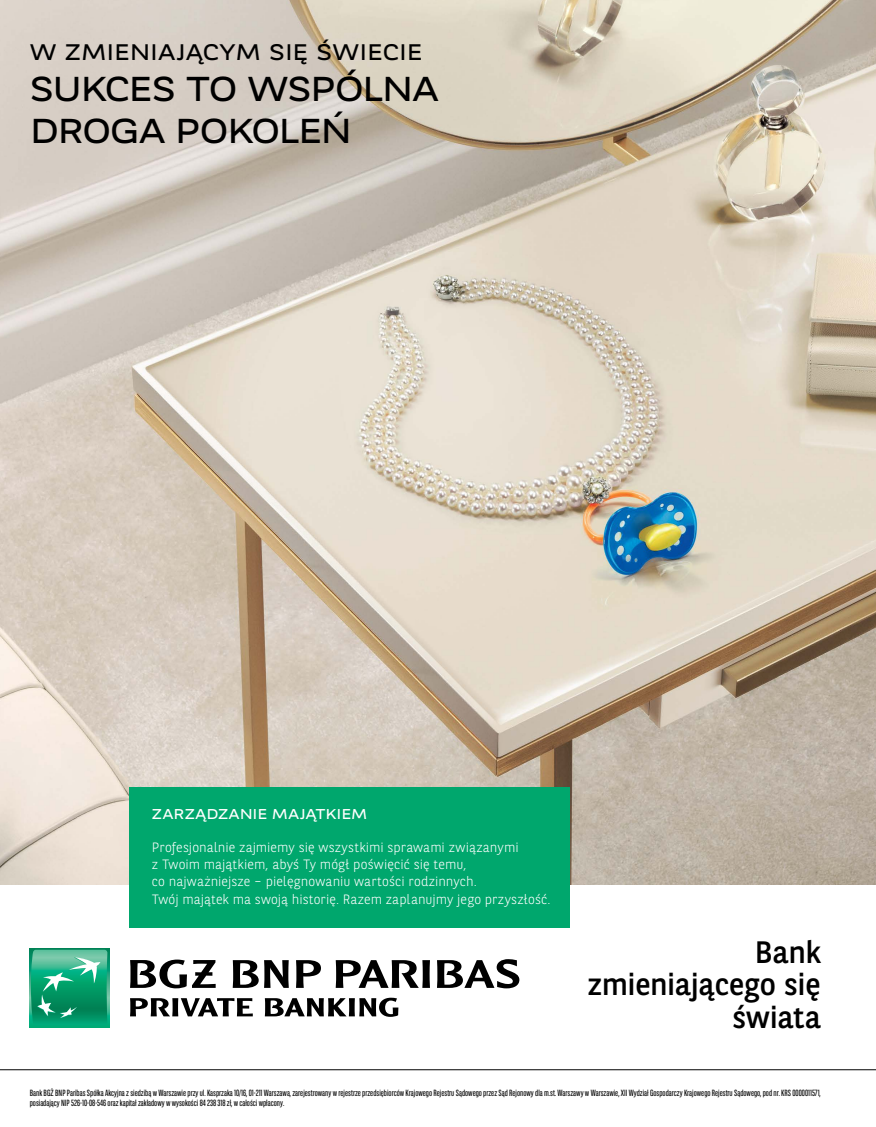
<style>
.page{position:relative;width:876px;height:1127px;background:#fff}
.page>*{position:absolute;margin:0;border:0;box-sizing:border-box;transform-origin:0 0}
.t1{font:34.5px/41.4px "BNPP Expanded Sans";letter-spacing:-.04em;color:#000}
.t2{font:30.9px/32.5px "BNPP Sans";letter-spacing:-.01em;color:#000;text-align:right}
.t3{font:22.5px "BNPP Expanded Sans";color:#000}
.t4{font:14.25px "BNPP Expanded Sans";letter-spacing:.015em;color:#fff}
.t5{font:300 13.5px/17.2px "BNPP Sans";letter-spacing:.005em;color:#fff}
.t6{font:9px/9.8px "BNPP Sans Condensed";color:#000}
</style>
<div class="page">
<img style="left:0;top:0;width:876px;height:884px">
<div style="left:130px;top:787px;width:440px;height:140px;background:#00a76d"></div>
<hr style="left:0;top:1069px;width:876px;height:1px;background:#000">
<svg style="left:233px;top:960px;width:56px;height:28px"></svg>
<svg style="left:296px;top:960px;width:25px;height:28px"></svg>
<svg style="left:336px;top:960px;width:94px;height:28px"></svg>
<svg style="left:437px;top:959px;width:82px;height:29px"></svg>
<svg style="left:130px;top:959px;width:86px;height:29px"></svg>
<svg style="left:130px;top:998px;width:268px;height:19px"></svg>
<svg style="left:29px;top:948px;width:80px;height:80px"></svg>
<svg style="left:31px;top:950px;width:76px;height:75px;background:#2dab82"></svg>
<h3 class="t3" style="left:30px;top:37px;width:394px">W ZMIENIAJĄCYM SIĘ ŚWIECIE</h3>
<h1 class="t1" style="left:30px;top:67px;width:410px">SUKCES TO WSPÓLNA<br>DROGA POKOLEŃ</h1>
<h3 class="t4" style="left:152px;top:804px;width:217px">ZARZĄDZANIE MAJĄTKIEM</h3>
<p class="t5" style="left:152px;top:838px;width:400px">Profesjonalnie zajmiemy się wszystkimi sprawami związanymi<br>z Twoim majątkiem, abyś Ty mógł poświęcić się temu,<br>co najważniejsze – pielęgnowaniu wartości rodzinnych.<br>Twój majątek ma swoją historię. Razem zaplanujmy jego przyszłość.</p>
<h2 class="t2" style="left:588px;top:934px;width:235px">Bank zmieniającego się świata</h2>
<p class="t6" style="left:30px;top:1088px;width:792px">Bank BGŻ BNP Paribas Spółka Akcyjna z siedzibą w Warszawie przy ul. Kasprzaka 10/16, 01-211 Warszawa, zarejestrowany w rejestrze przedsiębiorców Krajowego Rejestru Sądowego przez Sąd Rejonowy dla m.st. Warszawy w Warszawie, XII Wydział Gospodarczy Krajowego Rejestru Sądowego, pod nr. KRS 0000011571, posiadający NIP 526-10-08-546 oraz kapitał zakładowy w wysokości 84 238 318 zł, w całości wpłacony.</p>
</div>
